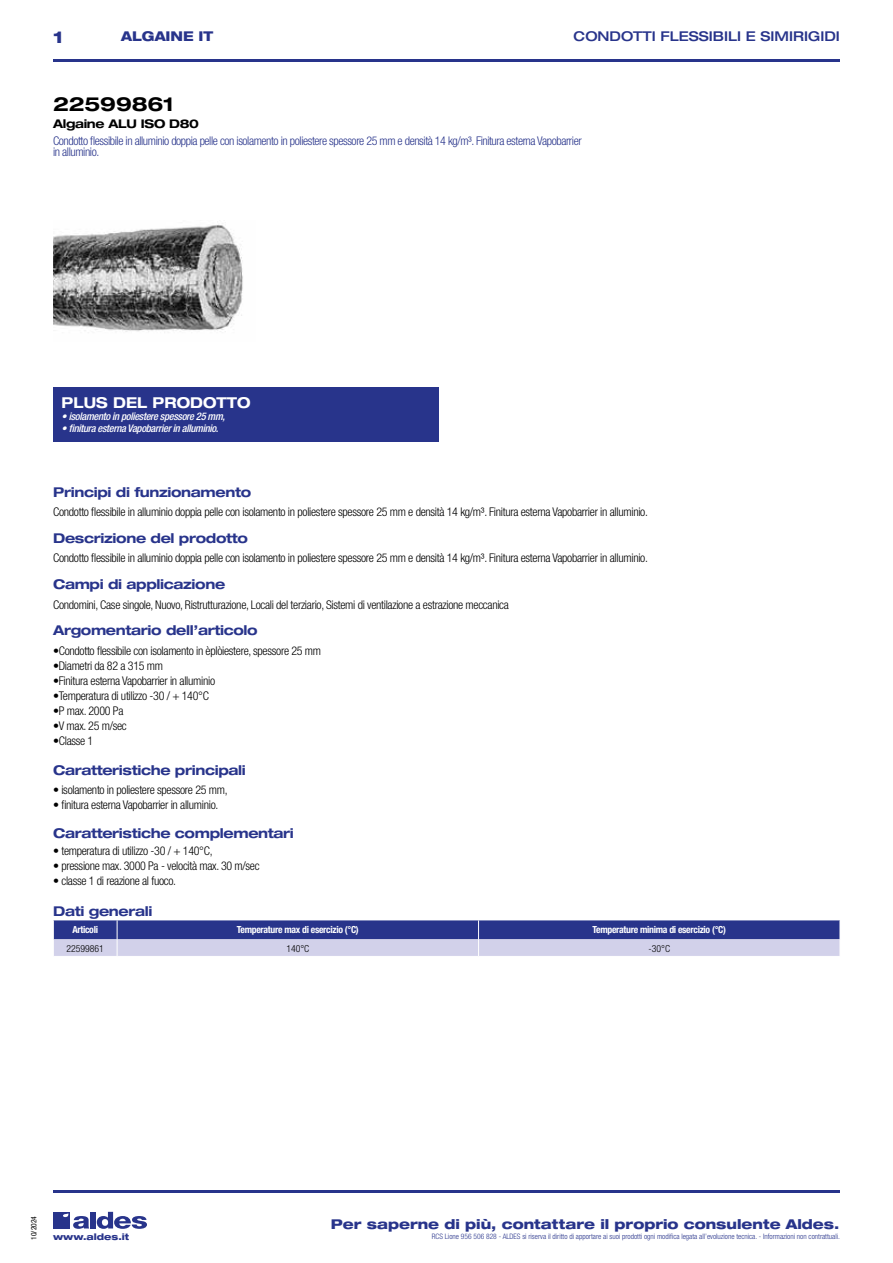
<style>
.page{position:relative;width:893px;height:1263px;background:#fff}
.page>*{position:absolute;margin:0;border:0;box-sizing:border-box;transform-origin:0 0}
.t1{font:700 expanded 19.5px "Helvetica Neue LT Std";letter-spacing:-.01em;color:#000}
.t2{font:800 expanded 16.5px "Helvetica Neue LT Std";color:#28348b}
.t3{font:700 expanded 15px "Helvetica Neue LT Std";color:#fff;scale:.95 1}
.t4{font:700 expanded 13.5px "Helvetica Neue LT Std";letter-spacing:-.025em;color:#28348b}
.t5{font:800 expanded 13.5px "Helvetica Neue LT Std";color:#28348b}
.t6{font:500 expanded 13.5px "Helvetica Neue LT Std";color:#28348b}
.t7{font:800 expanded 13.5px "Helvetica Neue LT Std";color:#28348b;scale:.95 1}
.t8{font:300 condensed 12px "Helvetica Neue LT Std";letter-spacing:-.025em;color:#000}
.t9{font:300 condensed 12px/10.5px "Helvetica Neue LT Std";letter-spacing:-.035em;color:#28348b}
.t10{font:700 expanded 12px "Helvetica Neue LT Std";letter-spacing:-.025em;color:#000}
.t11{font:italic 500 condensed 10.5px "Helvetica Neue LT Std";letter-spacing:-.03em;color:#fff}
.t12{font:700 condensed 9.75px "Helvetica Neue LT Std";letter-spacing:-.03em;color:#fff}
.t13{font:300 condensed 9.75px "Helvetica Neue";color:#000}
.t14{font:800 expanded 9px "Helvetica Neue LT Std";color:#28348b}
.t15{font:300 condensed 7.5px "Helvetica Neue LT Std";color:#28348b}
.t16{font:condensed 7.5px "Helvetica Neue LT Std";color:#000}
</style>
<div class="page">
<div style="left:53px;top:1212px;width:17px;height:16px;background:#28348b"></div>
<div style="left:90px;top:1212px;width:6px;height:16px;background:#28348b"></div>
<svg style="left:97px;top:1212px;width:50px;height:17px"></svg>
<svg style="left:63px;top:1213px;width:26px;height:16px"></svg>
<hr style="left:53px;top:59px;width:787px;height:2px;background:#28348b">
<img style="left:53px;top:224px;width:190px;height:109px">
<div style="left:53px;top:387px;width:386px;height:54px;background:#28348b"></div>
<hr style="left:53px;top:1190px;width:787px;height:2px;background:#28348b">
<svg style="left:53px;top:920px;width:787px;height:36px;background:#7b80b9"></svg>
<h2 class="t2" style="left:53px;top:26px;width:12px">1</h2>
<p class="t7" style="left:121px;top:28px;width:98px">ALGAINE IT</p>
<p class="t6" style="left:574px;top:28px;width:268px">CONDOTTI FLESSIBILI E SIMIRIGIDI</p>
<h1 class="t1" style="left:53px;top:92px;width:122px">22599861</h1>
<p class="t10" style="left:53px;top:116px;width:147px">Algaine ALU ISO D80</p>
<p class="t9" style="left:53px;top:136px;width:530px">Condotto flessibile in alluminio doppia pelle con isolamento in poliestere spessore 25 mm e densità 14 kg/m³. Finitura esterna Vapobarrier in alluminio.</p>
<p class="t3" style="left:62px;top:393px;width:200px">PLUS DEL PRODOTTO</p>
<p class="t11" style="left:62px;top:410px;width:165px">• isolamento in poliestere spessore 25 mm,</p>
<p class="t11" style="left:62px;top:422px;width:158px">• finitura esterna Vapobarrier in alluminio.</p>
<p class="t4" style="left:53px;top:484px;width:200px">Principi di funzionamento</p>
<p class="t4" style="left:53px;top:530px;width:196px">Descrizione del prodotto</p>
<p class="t4" style="left:53px;top:576px;width:174px">Campi di applicazione</p>
<p class="t8" style="left:53px;top:505px;width:596px">Condotto flessibile in alluminio doppia pelle con isolamento in poliestere spessore 25 mm e densità 14 kg/m³. Finitura esterna Vapobarrier in alluminio.</p>
<p class="t8" style="left:53px;top:551px;width:596px">Condotto flessibile in alluminio doppia pelle con isolamento in poliestere spessore 25 mm e densità 14 kg/m³. Finitura esterna Vapobarrier in alluminio.</p>
<p class="t8" style="left:53px;top:597px;width:457px">Condomini, Case singole, Nuovo, Ristrutturazione, Locali del terziario, Sistemi di ventilazione a estrazione meccanica</p>
<p class="t4" style="left:53px;top:622px;width:206px">Argomentario dell’articolo</p>
<p class="t8" style="left:53px;top:643px;width:269px">•Condotto flessibile con isolamento in èplòiestere, spessore 25 mm</p>
<p class="t8" style="left:53px;top:658px;width:111px">•Diametri da 82 a 315 mm</p>
<p class="t8" style="left:53px;top:673px;width:163px">•Finitura esterna Vapobarrier in alluminio</p>
<p class="t8" style="left:53px;top:688px;width:157px">•Temperatura di utilizzo -30 / + 140°C</p>
<p class="t8" style="left:53px;top:703px;width:72px">•P max. 2000 Pa</p>
<p class="t8" style="left:53px;top:718px;width:75px">•V max. 25 m/sec</p>
<p class="t8" style="left:53px;top:733px;width:42px">•Classe 1</p>
<p class="t4" style="left:53px;top:761px;width:194px">Caratteristiche principali</p>
<p class="t8" style="left:53px;top:783px;width:176px">• isolamento in poliestere spessore 25 mm,</p>
<p class="t8" style="left:53px;top:798px;width:167px">• finitura esterna Vapobarrier in alluminio.</p>
<p class="t8" style="left:53px;top:844px;width:161px">• temperatura di utilizzo -30 / + 140°C,</p>
<p class="t8" style="left:53px;top:859px;width:208px">• pressione max. 3000 Pa - velocità max. 30 m/sec</p>
<p class="t8" style="left:53px;top:874px;width:125px">• classe 1 di reazione al fuoco.</p>
<p class="t4" style="left:53px;top:902px;width:101px">Dati generali</p>
<p class="t12" style="left:72px;top:924px;width:27px">Articoli</p>
<p class="t12" style="left:237px;top:924px;width:124px">Temperature max di esercizio (°C)</p>
<p class="t12" style="left:592px;top:924px;width:135px">Temperature minima di esercizio (°C)</p>
<p class="t13" style="left:66px;top:943px;width:39px">22599861</p>
<p class="t13" style="left:286px;top:943px;width:25px">140°C</p>
<p class="t13" style="left:648px;top:943px;width:23px">-30°C</p>
<p class="t4" style="left:53px;top:824px;width:242px">Caratteristiche complementari</p>
<p class="t16" style="left:29px;top:1240px;width:25px;rotate:-90deg">10/2024</p>
<p class="t5" style="left:331px;top:1215px;width:510px">Per saperne di più, contattare il proprio consulente Aldes.</p>
<p class="t14" style="left:53px;top:1231px;width:78px">www.aldes.it</p>
<p class="t15" style="left:432px;top:1232px;width:410px">RCS Lione 956 506 828 - ALDES si riserva il diritto di apportare ai suoi prodotti ogni modifica legata all’evoluzione tecnica. - Informazioni non contrattuali.</p>
</div>
